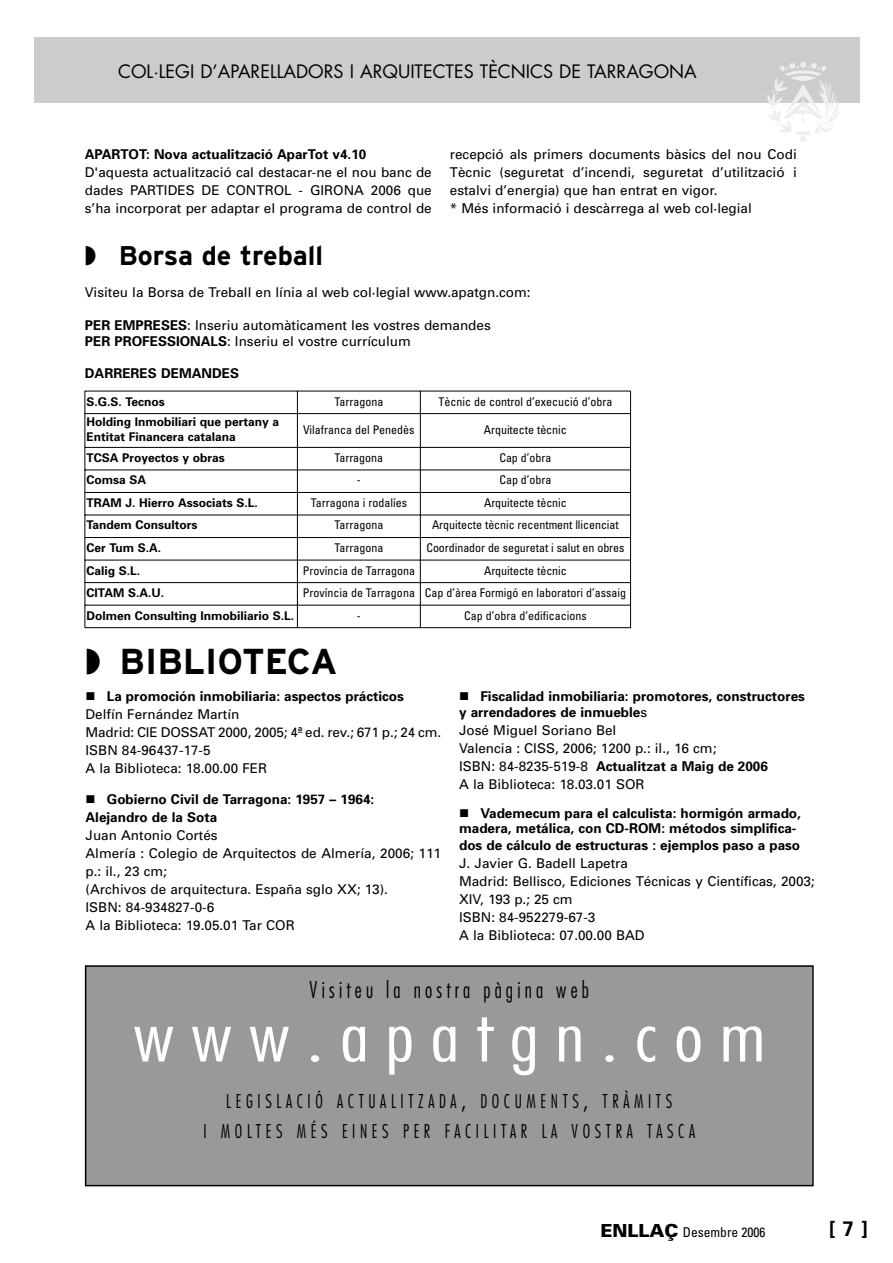
<style>
.page{position:relative;width:893px;height:1263px;background:#fff}
.page>*{position:absolute;margin:0;border:0;box-sizing:border-box;transform-origin:0 0}
.t1{font:300 condensed 67.5px "Futura";letter-spacing:.21em;color:#fff;scale:1.2 1}
.t2{font:700 36px "Interstate";color:#000}
.t3{font:700 27px "Interstate";color:#000}
.t4{font:300 condensed 22.5px "Futura";letter-spacing:.21em;color:#000;scale:.9 1}
.t5{font:700 21px "Univers";color:#000}
.t6{font:300 condensed 18.6px/29.7px "Futura";letter-spacing:.275em;color:#000;text-align:center;scale:.9 1}
.t7{font:18px "Futura";color:#000}
.t8{font:13.5px/18px "Univers";color:#000}
.t9{font:700 13.5px/15.9px "Univers";color:#000}
.t10{font:condensed 13.5px "Univers";color:#000}
.t11{font:condensed 12px "Univers";color:#000}
.t12{font:700 12px/14.4px "Univers";color:#000}
.s1{font-weight:700}
.s2{font-weight:400}
.s3{font-size:24.75px}
.s4{font-weight:900;font-stretch:normal;font-size:18px}
</style>
<div class="page">
<div style="left:34px;top:37px;width:825px;height:66px;background:#ccc"></div>
<svg style="left:767px;top:62px;width:72px;height:79px"></svg>
<hr style="left:85px;top:391px;width:1px;height:237px;background:#000">
<hr style="left:297px;top:391px;width:1px;height:237px;background:#000">
<hr style="left:420px;top:391px;width:1px;height:237px;background:#000">
<hr style="left:630px;top:391px;width:1px;height:237px;background:#000">
<hr style="left:85px;top:391px;width:545px;height:1px;background:#000">
<hr style="left:85px;top:413px;width:545px;height:1px;background:#000">
<hr style="left:85px;top:447px;width:545px;height:1px;background:#000">
<hr style="left:85px;top:470px;width:545px;height:1px;background:#000">
<hr style="left:85px;top:492px;width:545px;height:1px;background:#000">
<hr style="left:85px;top:515px;width:545px;height:1px;background:#000">
<hr style="left:85px;top:537px;width:545px;height:1px;background:#000">
<hr style="left:85px;top:560px;width:545px;height:1px;background:#000">
<hr style="left:85px;top:582px;width:545px;height:1px;background:#000">
<hr style="left:85px;top:605px;width:545px;height:1px;background:#000">
<hr style="left:85px;top:627px;width:545px;height:1px;background:#000">
<div style="left:86px;top:967px;width:726px;height:218px;background:#999"></div>
<div style="left:85px;top:965px;width:728px;height:221px;border:2px solid #000"></div>
<h3 class="t7" style="left:118px;top:63px;width:580px">COL·LEGI D’APARELLADORS I ARQUITECTES TÈCNICS DE TARRAGONA</h3>
<p class="t9" style="left:85px;top:147px;width:283px">APARTOT: Nova actualització AparTot v4.10</p>
<p class="t8" style="left:85px;top:164px;width:348px;text-align:justify">D'aquesta actualització cal destacar-ne el nou banc de dades PARTIDES DE CONTROL - GIRONA 2006 que s’ha incorporat per adaptar el programa de control de</p>
<p class="t8" style="left:450px;top:146px;width:348px">recepció als primers documents bàsics del nou Codi Tècnic (seguretat d’incendi, seguretat d’utilització i estalvi d’energia) que han entrat en vigor.<br>* Més informació i descàrrega al web col·legial</p>
<h3 class="t3" style="left:85px;top:245px;width:239px">◗ Borsa de treball</h3>
<p class="t8" style="left:85px;top:285px;width:447px">Visiteu la Borsa de Treball en línia al web col·legial www.apatgn.com:</p>
<p class="t8" style="left:85px;top:318px;width:407px;line-height:16.2px"><span class="s1">PER EMPRESES</span>: Inseriu automàticament les vostres demandes<br><span class="s1">PER PROFESSIONALS</span>: Inseriu el vostre currículum</p>
<p class="t9" style="left:85px;top:367px;width:156px">DARRERES DEMANDES</p>
<p class="t12" style="left:86px;top:395px;width:80px">S.G.S. Tecnos</p>
<p class="t11" style="left:334px;top:397px;width:51px">Tarragona</p>
<p class="t11" style="left:438px;top:397px;width:175px">Tècnic de control d’execució d’obra</p>
<p class="t12" style="left:86px;top:416px;width:194px">Holding Inmobiliari que pertany a<br>Entitat Financera catalana</p>
<p class="t11" style="left:303px;top:425px;width:113px">Vilafranca del Penedès</p>
<p class="t11" style="left:484px;top:425px;width:84px">Arquitecte tècnic</p>
<p class="t12" style="left:86px;top:451px;width:140px">TCSA Proyectos y obras</p>
<p class="t11" style="left:334px;top:453px;width:50px">Tarragona</p>
<p class="t11" style="left:499px;top:453px;width:53px">Cap d’obra</p>
<p class="t12" style="left:86px;top:474px;width:61px">Comsa SA</p>
<p class="t11" style="left:357px;top:476px;width:5px">-</p>
<p class="t11" style="left:499px;top:476px;width:53px">Cap d’obra</p>
<p class="t12" style="left:86px;top:497px;width:173px">TRAM J. Hierro Associats S.L.</p>
<p class="t11" style="left:311px;top:498px;width:98px">Tarragona i rodalíes</p>
<p class="t11" style="left:484px;top:498px;width:84px">Arquitecte tècnic</p>
<p class="t12" style="left:86px;top:519px;width:113px">Tandem Consultors</p>
<p class="t11" style="left:334px;top:521px;width:51px">Tarragona</p>
<p class="t11" style="left:432px;top:521px;width:188px">Arquitecte tècnic recentment llicenciat</p>
<p class="t12" style="left:86px;top:542px;width:76px">Cer Tum S.A.</p>
<p class="t11" style="left:334px;top:543px;width:51px">Tarragona</p>
<p class="t11" style="left:426px;top:543px;width:200px">Coordinador de seguretat i salut en obres</p>
<p class="t12" style="left:86px;top:564px;width:55px">Calig S.L.</p>
<p class="t11" style="left:303px;top:566px;width:114px">Província de Tarragona</p>
<p class="t11" style="left:484px;top:566px;width:84px">Arquitecte tècnic</p>
<p class="t12" style="left:86px;top:587px;width:79px">CITAM S.A.U.</p>
<p class="t11" style="left:303px;top:588px;width:325px">Província de Tarragona Cap d’àrea Formigó en laboratori d’assaig</p>
<p class="t12" style="left:86px;top:609px;width:209px">Dolmen Consulting Inmobiliario S.L.</p>
<p class="t11" style="left:357px;top:611px;width:5px">-</p>
<p class="t11" style="left:464px;top:611px;width:124px">Cap d’obra d’edificacions</p>
<h2 class="t2" style="left:86px;top:648px;width:253px">◗ BIBLIOTECA</h2>
<p class="t9" style="left:107px;top:690px;width:298px">La promoción inmobiliaria: aspectos prácticos</p>
<p class="t8" style="left:86px;top:707px;width:357px">Delfín Fernández Martín<br>Madrid: CIE DOSSAT 2000, 2005; 4ª ed. rev.; 671 p.; 24 cm.<br>ISBN 84-96437-17-5<br>A la Biblioteca: 18.00.00 FER</p>
<p class="t9" style="left:86px;top:792px;width:290px;line-height:18px;text-indent:21px">Gobierno Civil de Tarragona: 1957 – 1964:<br>Alejandro de la Sota</p>
<p class="t8" style="left:86px;top:828px;width:357px">Juan Antonio Cortés<br>Almería : Colegio de Arquitectos de Almería, 2006; 111 p.: il., 23 cm;<br>(Archivos de arquitectura. España sglo XX; 13).<br>ISBN: 84-934827-0-6<br>A la Biblioteca: 19.05.01 Tar COR</p>
<p class="t9" style="left:459px;top:690px;width:347px;text-indent:21px">Fiscalidad inmobiliaria: promotores, constructores y arrendadores de inmueble<span class="s2">s</span></p>
<p class="t8" style="left:459px;top:722px;width:310px">José Miguel Soriano Bel<br>Valencia : CISS, 2006; 1200 p.: il., 16 cm;<br>ISBN: 84-8235-519-8 <span class="s1">Actualitzat a Maig de 2006<br></span>A la Biblioteca: 18.03.01 SOR</p>
<p class="t9" style="left:459px;top:806px;width:343px;text-indent:21px">Vademecum para el calculista: hormigón armado, madera, metálica, con CD-ROM: métodos simplifica&shy;dos de cálculo de estructuras : ejemplos paso a paso</p>
<p class="t8" style="left:459px;top:855px;width:357px">J. Javier G. Badell Lapetra<br>Madrid: Bellisco, Ediciones Técnicas y Científicas, 2003;<br>XIV, 193 p.; 25 cm<br>ISBN: 84-952279-67-3<br>A la Biblioteca: 07.00.00 BAD</p>
<h3 class="t4" style="left:309px;top:980px;width:312px">Visiteu la nostra pàgina web</h3>
<h1 class="t1" style="left:133px;top:1007px;width:528px">www.apatgn.com</h1>
<h3 class="t6" style="left:203px;top:1088px;width:548px">LEGISLACIÓ ACTUALITZADA<span class="s3">,</span> DOCUMENTS<span class="s3">,</span> TRÀMITS<br>I MOLTES MÉS EINES PER FACILITAR LA VOSTRA TASCA</h3>
<p class="t10" style="left:600px;top:1227px;width:167px"><span class="s4">ENLLAÇ</span> Desembre 2006</p>
<h3 class="t5" style="left:829px;top:1221px;width:40px">[ 7 ]</h3>
</div>
